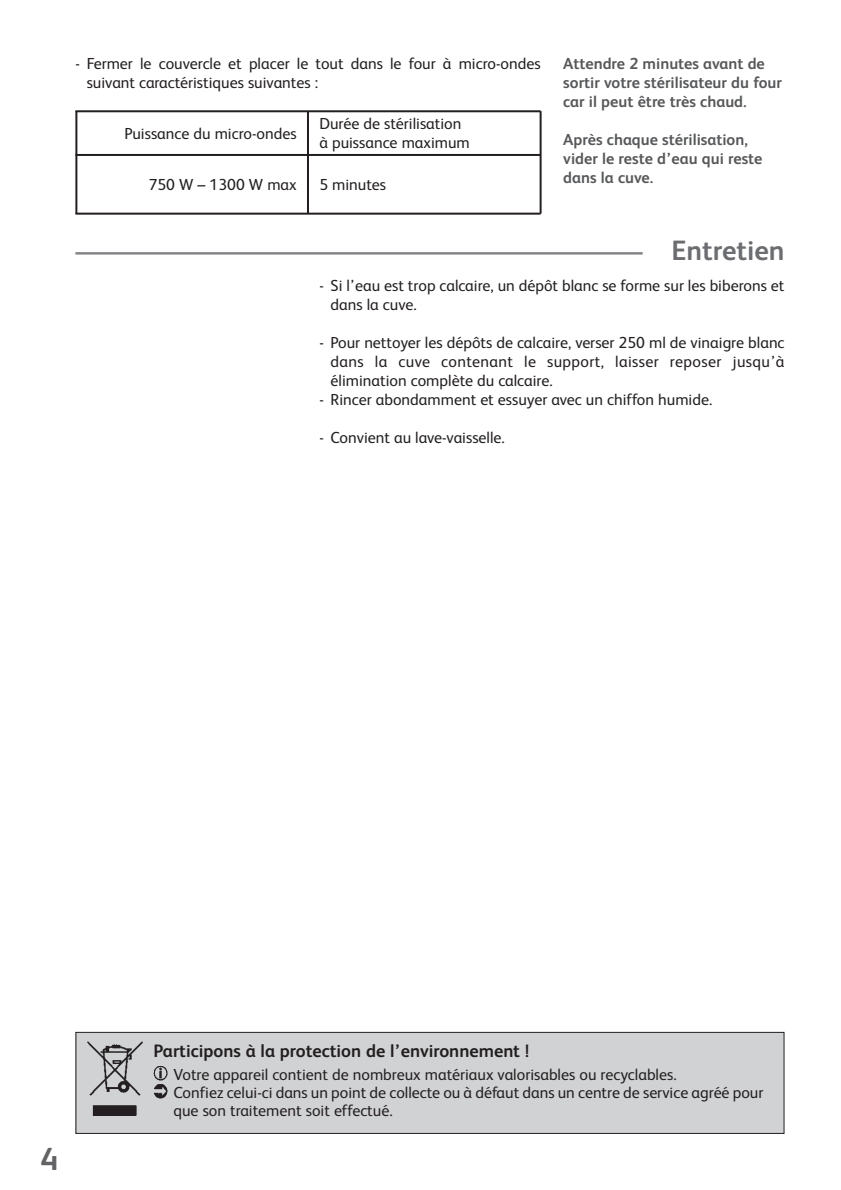
<style>
.page{position:relative;width:841px;height:1190px;background:#fff}
.page>*{position:absolute;margin:0;border:0;box-sizing:border-box;transform-origin:0 0}
.t1{font:700 32px "FS Albert";color:#636366}
.t2{font:700 28px "FS Albert";color:#6c6d70}
.t3{font:700 18px "FS Albert";color:#231f20}
.t4{font:16px/19px "FS Albert";color:#231f20}
.t5{font:700 16px/19px "FS Albert";color:#57585a}
</style>
<div class="page">
<hr style="left:75px;top:110px;width:465px;height:2px;background:#231f20">
<hr style="left:75px;top:154px;width:465px;height:2px;background:#231f20">
<hr style="left:75px;top:213px;width:465px;height:2px;background:#231f20">
<hr style="left:75px;top:252px;width:567px;height:3px;background:#808285">
<hr style="left:75px;top:111px;width:2px;height:103px;background:#231f20">
<hr style="left:539px;top:111px;width:2px;height:103px;background:#231f20">
<hr style="left:307px;top:111px;width:2px;height:103px;background:#231f20">
<div style="left:76px;top:1032px;width:708px;height:101px;background:#d1d2d4"></div>
<img style="left:154px;top:1084px;width:14px;height:14px">
<img style="left:153px;top:1066px;width:15px;height:14px">
<div style="left:75px;top:1032px;width:709px;height:102px;border:1px solid #231f20"></div>
<img style="left:87px;top:1042px;width:56px;height:73px">
<p class="t4" style="left:87px;top:56px;width:455px;text-indent:-11px">- Fermer le couvercle et placer le tout dans le four à micro-ondes suivant caractéristiques suivantes :</p>
<p class="t4" style="left:124px;top:126px;width:174px">Puissance du micro-ondes</p>
<p class="t4" style="left:319px;top:116px;width:152px">Durée de stérilisation à puissance maximum</p>
<p class="t4" style="left:149px;top:177px;width:149px">750 W – 1300 W max</p>
<p class="t4" style="left:319px;top:177px;width:68px">5 minutes</p>
<p class="t5" style="left:563px;top:56px;width:220px">Attendre 2 minutes avant de sortir votre stérilisateur du four car il peut être très chaud.</p>
<p class="t5" style="left:563px;top:132px;width:201px">Après chaque stérilisation, vider le reste d’eau qui reste dans la cuve.</p>
<h2 class="t2" style="left:671px;top:240px;width:114px">Entretien</h2>
<p class="t4" style="left:330px;top:277px;width:455px;text-indent:-11px">- Si l’eau est trop calcaire, un dépôt blanc se forme sur les biberons et dans la cuve.</p>
<p class="t4" style="left:330px;top:334px;width:455px;text-align:justify;text-indent:-11px">- Pour nettoyer les dépôts de calcaire, verser 250 ml de vinaigre blanc dans la cuve contenant le support, laisser reposer jusqu’à élimination complète du calcaire.</p>
<p class="t4" style="left:319px;top:391px;width:394px">- Rincer abondamment et essuyer avec un chiffon humide.</p>
<p class="t4" style="left:319px;top:429px;width:187px">- Convient au lave-vaisselle.</p>
<h1 class="t1" style="left:40px;top:1147px;width:19px">4</h1>
<p class="t3" style="left:153px;top:1044px;width:377px">Participons à la protection de l’environnement !</p>
<p class="t4" style="left:173px;top:1067px;width:591px;line-height:18px">Votre appareil contient de nombreux matériaux valorisables ou recyclables.<br>Confiez celui-ci dans un point de collecte ou à défaut dans un centre de service agréé pour que son traitement soit effectué.</p>
</div>
